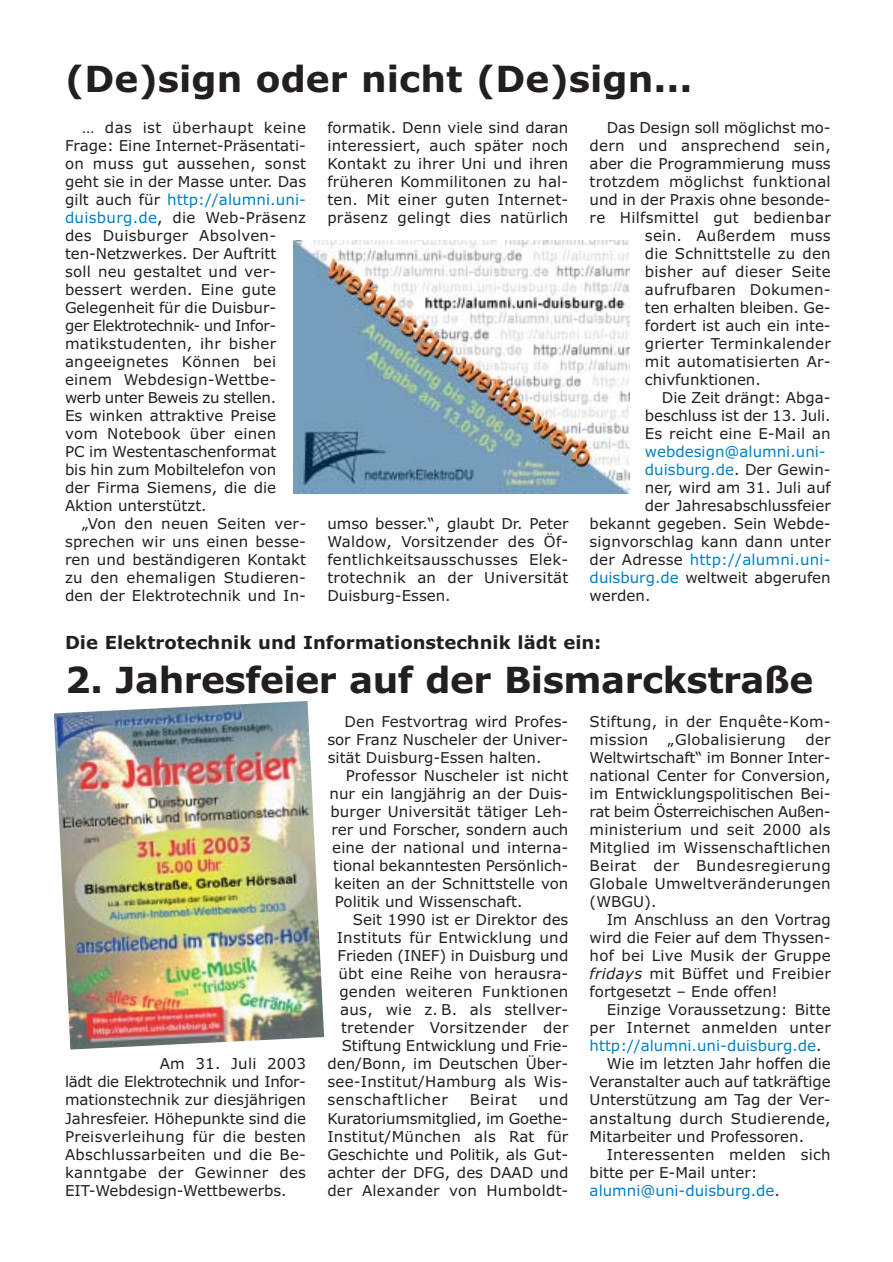
<style>
.page{position:relative;width:893px;height:1262px;background:#fff}
.page>*{position:absolute;margin:0;border:0;box-sizing:border-box;transform-origin:0 0}
.t1{font:700 36px "Verdana";letter-spacing:-.015em;color:#231f1f}
.t2{font:700 18px "Verdana";color:#231f1f}
.t3{font:15px/18px "Verdana";letter-spacing:.005em;color:#231f1f;text-align:justify}
.t4{font:15px "Verdana";color:#0080c7}
.t5{font:15px "Verdana";letter-spacing:.04em;color:#231f1f}
.s1{color:#231f1f}
.s2{color:#0080c7}
.s3{font-style:italic}
</style>
<div class="page">
<img style="left:54px;top:240px;width:576px;height:810px">
<h1 class="t1" style="left:65px;top:64px;width:629px">(De)sign oder nicht (De)sign...</h1>
<p class="t3" style="left:606px;top:120px;width:225px">Das Design soll möglichst mo-</p>
<p class="t3" style="left:589px;top:138px;width:243px">dern und ansprechend sein,</p>
<p class="t3" style="left:589px;top:156px;width:243px">aber die Programmierung muss</p>
<p class="t3" style="left:589px;top:174px;width:242px">trotzdem möglichst funktional</p>
<p class="t3" style="left:589px;top:192px;width:243px">und in der Praxis ohne besonde-</p>
<p class="t3" style="left:589px;top:210px;width:242px">re Hilfsmittel gut bedienbar</p>
<p class="t3" style="left:645px;top:228px;width:187px">sein. Außerdem muss</p>
<p class="t3" style="left:645px;top:246px;width:187px">die Schnittstelle zu den</p>
<p class="t3" style="left:645px;top:264px;width:187px">bisher auf dieser Seite</p>
<p class="t3" style="left:645px;top:282px;width:187px">aufrufbaren Dokumen-</p>
<p class="t3" style="left:645px;top:300px;width:187px">ten erhalten bleiben. Ge-</p>
<p class="t3" style="left:645px;top:318px;width:187px">fordert ist auch ein inte-</p>
<p class="t3" style="left:645px;top:336px;width:187px">grierter Terminkalender</p>
<p class="t3" style="left:645px;top:354px;width:187px">mit automatisierten Ar-</p>
<p class="t3" style="left:645px;top:372px;width:117px">chivfunktionen.</p>
<p class="t3" style="left:662px;top:390px;width:170px">Die Zeit drängt: Abga-</p>
<p class="t3" style="left:645px;top:408px;width:187px">beschluss ist der 13. Juli.</p>
<p class="t3" style="left:645px;top:426px;width:187px">Es reicht eine E-Mail an</p>
<p class="t4" style="left:645px;top:445px;width:182px">webdesign@alumni.uni-</p>
<p class="t4" style="left:645px;top:463px;width:187px">duisburg.de<span class="s1">. Der Gewin-</span></p>
<p class="t3" style="left:645px;top:480px;width:187px">ner, wird am 31. Juli auf</p>
<p class="t3" style="left:645px;top:498px;width:187px">der Jahresabschlussfeier</p>
<p class="t3" style="left:589px;top:516px;width:243px">bekannt gegeben. Sein Webde-</p>
<p class="t3" style="left:589px;top:534px;width:242px">signvorschlag kann dann unter</p>
<p class="t4" style="left:589px;top:553px;width:242px"><span class="s1">der Adresse</span> http://alumni.uni-</p>
<p class="t3" style="left:589px;top:570px;width:242px"><span class="s2">duisburg.de</span> weltweit abgerufen</p>
<p class="t3" style="left:589px;top:588px;width:62px">werden.</p>
<p class="t3" style="left:327px;top:120px;width:243px">formatik. Denn viele sind daran interessiert, auch später noch Kontakt zu ihrer Uni und ihren früheren Kommilitonen zu hal&shy;ten. Mit einer guten Internet&shy;präsenz gelingt dies natürlich</p>
<p class="t3" style="left:65px;top:120px;width:243px;text-align:left;text-indent:17px">… das ist überhaupt keine<br>Frage: Eine Internet-Präsentati&shy;on muss gut aussehen, sonst geht sie in der Masse unter. Das gilt auch für <span class="s2">http://alumni.uni&shy;duisburg.de</span>, die Web-Präsenz des Duisburger Absolven&shy;ten-Netzwerkes. Der Auftritt<br>soll neu gestaltet und ver&shy;bessert werden. Eine gute<br>Gelegenheit für die Duisbur-<br>ger Elektrotechnik- und Infor&shy;matikstudenten, ihr bisher angeeignetes Können bei einem Webdesign-Wettbe&shy;werb unter Beweis zu stellen.<br>Es winken attraktive Preise vom Notebook über einen<br>PC im Westentaschenformat<br>bis hin zum Mobiltelefon von<br>der Firma Siemens, die die<br>Aktion unterstützt.</p>
<p class="t3" style="left:65px;top:516px;width:243px;text-indent:17px">„Von den neuen Seiten ver&shy;sprechen wir uns einen besse&shy;ren und beständigeren Kontakt zu den ehemaligen Studieren&shy;den der Elektrotechnik und In-</p>
<p class="t3" style="left:327px;top:516px;width:243px">umso besser.“, glaubt Dr. Peter Waldow, Vorsitzender des Öf&shy;fentlichkeitsausschusses Elek&shy;trotechnik an der Universität Duisburg-Essen.</p>
<p class="t2" style="left:65px;top:634px;width:538px">Die Elektrotechnik und Informationstechnik lädt ein:</p>
<h1 class="t1" style="left:65px;top:665px;width:749px">2. Jahresfeier auf der Bismarckstraße</h1>
<p class="t3" style="left:65px;top:1056px;width:243px;text-indent:95px">Am 31. Juli 2003 lädt die Elektrotechnik und Infor&shy;mationstechnik zur diesjährigen Jahresfeier. Höhepunkte sind die Preisverleihung für die besten Abschlussarbeiten und die Be&shy;kanntgabe der Gewinner des EIT-Webdesign-Wettbewerbs.</p>
<p class="t3" style="left:327px;top:714px;width:243px;text-indent:17px">Den Festvortrag wird Profes&shy;sor Franz Nuscheler der Univer&shy;sität Duisburg-Essen halten.</p>
<p class="t3" style="left:346px;top:768px;width:224px">Professor Nuscheler ist nicht</p>
<p class="t3" style="left:329px;top:786px;width:240px">nur ein langjährig an der Duis-</p>
<p class="t3" style="left:330px;top:804px;width:239px">burger Universität tätiger Leh-</p>
<p class="t3" style="left:331px;top:822px;width:239px">rer und Forscher, sondern auch</p>
<p class="t3" style="left:332px;top:840px;width:238px">eine der national und interna-</p>
<p class="t3" style="left:333px;top:858px;width:237px">tional bekanntesten Persönlich-</p>
<p class="t3" style="left:334px;top:876px;width:236px">keiten an der Schnittstelle von</p>
<p class="t3" style="left:335px;top:894px;width:189px">Politik und Wissenschaft.</p>
<p class="t3" style="left:353px;top:912px;width:217px">Seit 1990 ist er Direktor des</p>
<p class="t3" style="left:337px;top:930px;width:233px">Instituts für Entwicklung und</p>
<p class="t3" style="left:337px;top:948px;width:232px">Frieden (INEF) in Duisburg und</p>
<p class="t3" style="left:338px;top:966px;width:231px">übt eine Reihe von herausra-</p>
<p class="t3" style="left:339px;top:984px;width:230px">genden weiteren Funktionen</p>
<p class="t3" style="left:340px;top:1002px;width:230px">aus, wie z. B. als stellver-</p>
<p class="t3" style="left:341px;top:1020px;width:229px">tretender Vorsitzender der</p>
<p class="t3" style="left:342px;top:1038px;width:228px">Stiftung Entwicklung und Frie-</p>
<p class="t3" style="left:327px;top:1056px;width:243px">den/Bonn, im Deutschen Über-</p>
<p class="t3" style="left:327px;top:1074px;width:242px">see-Institut/Hamburg als Wis-</p>
<p class="t5" style="left:327px;top:1093px;width:122px">senschaftlicher</p>
<p class="t3" style="left:470px;top:1092px;width:49px">Beirat</p>
<p class="t3" style="left:327px;top:1092px;width:243px;text-indent:212px">und Kuratoriumsmitglied, im Goethe-Institut/München als Rat für Geschichte und Politik, als Gut&shy;achter der DFG, des DAAD und der Alexander von Humboldt-</p>
<p class="t3" style="left:589px;top:714px;width:243px">Stiftung, in der Enquête-Kom&shy;mission</p>
<p class="t3" style="left:589px;top:732px;width:243px;text-indent:216px">der Weltwirtschaft“ im Bonner Inter&shy;national Center for Conversion, im Entwicklungspolitischen Bei&shy;rat beim Österreichischen Außen&shy;ministerium und seit 2000 als Mitglied im Wissenschaftlichen Beirat der Bundesregierung Globale Umweltveränderungen (WBGU).</p>
<p class="t3" style="left:589px;top:912px;width:243px;text-indent:17px">Im Anschluss an den Vortrag wird die Feier auf dem Thyssen&shy;hof bei Live Musik der Gruppe <span class="s3">fridays</span> mit Büffet und Freibier fortgesetzt – Ende offen!</p>
<p class="t3" style="left:606px;top:1002px;width:225px">Einzige Voraussetzung: Bitte</p>
<p class="t3" style="left:589px;top:1020px;width:243px">per Internet anmelden unter</p>
<p class="t4" style="left:589px;top:1039px;width:233px">http://alumni.uni-duisburg.de<span class="s1">.</span></p>
<p class="t3" style="left:606px;top:1056px;width:226px">Wie im letzten Jahr hoffen die</p>
<p class="t3" style="left:589px;top:1074px;width:243px">Veranstalter auch auf tatkräftige</p>
<p class="t3" style="left:589px;top:1092px;width:243px">Unterstützung am Tag der Ver-</p>
<p class="t3" style="left:589px;top:1110px;width:243px">anstaltung durch Studierende,</p>
<p class="t3" style="left:589px;top:1128px;width:216px">Mitarbeiter und Professoren.</p>
<p class="t3" style="left:606px;top:1146px;width:225px">Interessenten melden sich</p>
<p class="t3" style="left:589px;top:1164px;width:169px">bitte per E-Mail unter:</p>
<p class="t4" style="left:589px;top:1183px;width:192px">alumni@uni-duisburg.de<span class="s1">.</span></p>
<p class="t3" style="left:668px;top:732px;width:119px">„Globalisierung</p>
</div>
